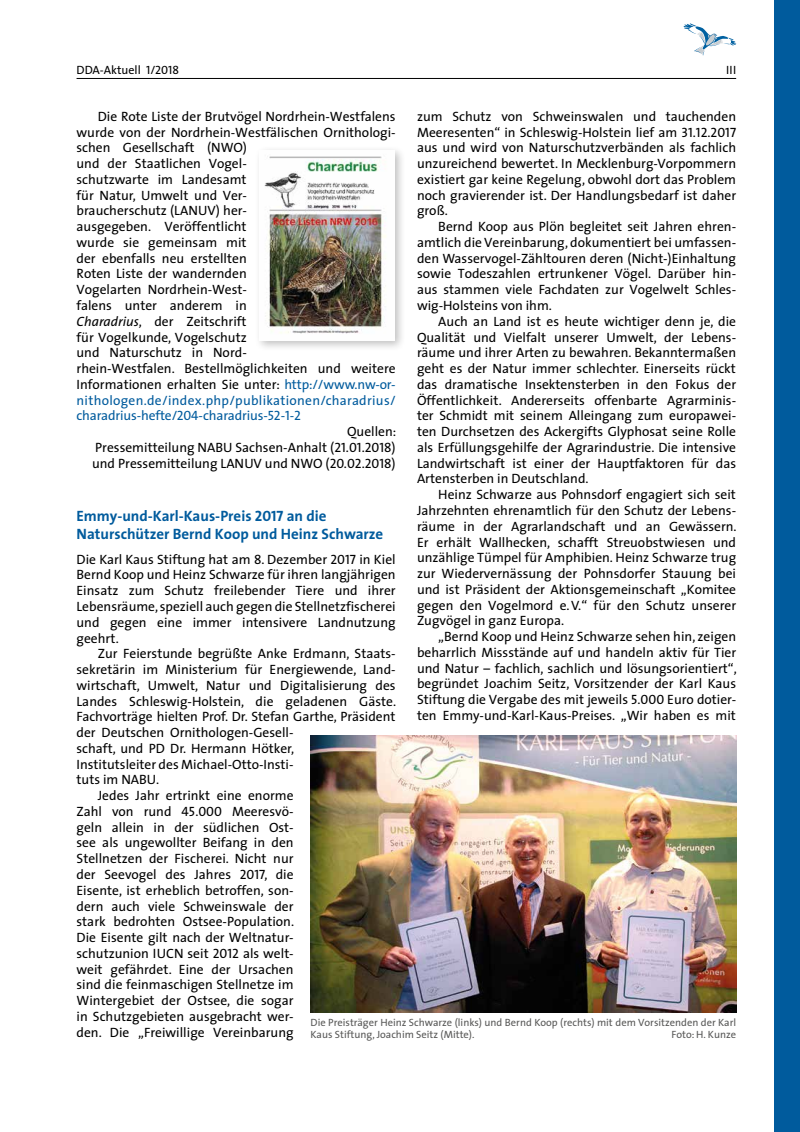
<style>
.page{position:relative;width:800px;height:1132px;background:#fff}
.page>*{position:absolute;margin:0;border:0;box-sizing:border-box;transform-origin:0 0}
.t1{font:700 15px/18px "DDA Sans";color:#005b9d}
.t2{font:500 13.5px/15.8px "DDA Sans";color:#000;text-align:justify}
.t3{font:500 12px "DDA Sans";color:#000}
.t4{font:500 10.5px/12px "DDA Sans";color:#575756}
.s1{font-style:italic}
.s2{color:#005b9d}
</style>
<div class="page">
<hr style="left:76px;top:78px;width:660px;height:1px;background:#000">
<div style="left:774px;top:0;width:25px;height:1131px;background:#005b9d"></div>
<svg style="left:683px;top:23px;width:53px;height:32px"></svg>
<img style="left:310px;top:735px;width:426px;height:276px">
<div style="left:255px;top:145px;width:151px;height:206px;background:#000;opacity:.25"></div>
<img style="left:259px;top:151px;width:135px;height:189px">
<p class="t3" style="left:76px;top:60px;width:104px">DDA-Aktuell 1/2018</p>
<p class="t3" style="left:726px;top:60px;width:11px">III</p>
<p class="t2" style="left:76px;top:108px;width:320px;text-align:left;text-indent:21px">Die Rote Liste der Brutvögel Nordrhein-Westfalens wurde von der Nordrhein-Westfälischen Ornithologi&shy;schen Gesellschaft (NWO)<br>und der Staatlichen Vogel-<br>schutzwarte im Landesamt<br>für Natur, Umwelt und Ver-<br>braucherschutz (LANUV) her-<br>ausgegeben. Veröffentlicht<br>wurde sie gemeinsam mit<br>der ebenfalls neu erstellten<br>Roten Liste der wandernden<br>Vogelarten Nordrhein-West-<br>falens unter anderem in<br><span class="s1">Charadrius</span>, der Zeitschrift<br>für Vogelkunde, Vogelschutz<br>und Naturschutz in Nord-<br>rhein-Westfalen. Bestellmöglichkeiten und weitere Informationen erhalten Sie unter: <span class="s2">http://www.nw-or&shy;nithologen.de/index.php/publikationen/charadrius/ charadrius-hefte/204-charadrius-52-1-2</span></p>
<p class="t2" style="left:92px;top:423px;width:305px;text-indent:255px">Quellen:<br>Pressemitteilung NABU Sachsen-Anhalt (21.01.2018) und Pressemitteilung LANUV und NWO (20.02.2018)</p>
<p class="t1" style="left:76px;top:506px;width:308px">Emmy-und-Karl-Kaus-Preis 2017 an die<br>Naturschützer Bernd Koop und Heinz Schwarze</p>
<p class="t2" style="left:76px;top:550px;width:320px">Die Karl Kaus Stiftung hat am 8. Dezember 2017 in Kiel Bernd Koop und Heinz Schwarze für ihren langjährigen Einsatz zum Schutz freilebender Tiere und ihrer Lebensräume, speziell auch gegen die Stellnetzfischerei und gegen eine immer intensivere Landnutzung geehrt.</p>
<p class="t2" style="left:98px;top:645px;width:298px">Zur Feierstunde begrüßte Anke Erdmann, Staats-</p>
<p class="t2" style="left:76px;top:661px;width:319px">sekretärin im Ministerium für Energiewende, Land-</p>
<p class="t2" style="left:76px;top:676px;width:320px">wirtschaft, Umwelt, Natur und Digitalisierung des</p>
<p class="t2" style="left:76px;top:692px;width:321px">Landes Schleswig-Holstein, die geladenen Gäste.</p>
<p class="t2" style="left:76px;top:708px;width:320px">Fachvorträge hielten Prof. Dr. Stefan Garthe, Präsident</p>
<p class="t2" style="left:76px;top:724px;width:218px">der Deutschen Ornithologen-Gesell-</p>
<p class="t2" style="left:76px;top:739px;width:219px">schaft, und PD Dr. Hermann Hötker,</p>
<p class="t2" style="left:76px;top:755px;width:216px">Institutsleiter des Michael-Otto-Insti--</p>
<p class="t2" style="left:76px;top:771px;width:84px">tuts im NABU.</p>
<p class="t2" style="left:98px;top:787px;width:197px">Jedes Jahr ertrinkt eine enorme</p>
<p class="t2" style="left:76px;top:802px;width:218px">Zahl von rund 45.000 Meeresvö-</p>
<p class="t2" style="left:76px;top:818px;width:218px">geln allein in der südlichen Ost-</p>
<p class="t2" style="left:76px;top:834px;width:218px">see als ungewollter Beifang in den</p>
<p class="t2" style="left:76px;top:850px;width:218px">Stellnetzen der Fischerei. Nicht nur</p>
<p class="t2" style="left:76px;top:865px;width:218px">der Seevogel des Jahres 2017, die</p>
<p class="t2" style="left:76px;top:881px;width:218px">Eisente, ist erheblich betroffen, son-</p>
<p class="t2" style="left:76px;top:897px;width:218px">dern auch viele Schweinswale der</p>
<p class="t2" style="left:76px;top:913px;width:219px">stark bedrohten Ostsee-Population.</p>
<p class="t2" style="left:76px;top:928px;width:218px">Die Eisente gilt nach der Weltnatur-</p>
<p class="t2" style="left:76px;top:944px;width:218px">schutzunion IUCN seit 2012 als welt-</p>
<p class="t2" style="left:76px;top:960px;width:218px">weit gefährdet. Eine der Ursachen</p>
<p class="t2" style="left:76px;top:976px;width:218px">sind die feinmaschigen Stellnetze im</p>
<p class="t2" style="left:76px;top:991px;width:218px">Wintergebiet der Ostsee, die sogar</p>
<p class="t2" style="left:76px;top:1007px;width:218px">in Schutzgebieten ausgebracht wer-</p>
<p class="t2" style="left:76px;top:1023px;width:218px">den. Die „Freiwillige Vereinbarung</p>
<p class="t4" style="left:310px;top:1016px;width:427px">Die Preisträger Heinz Schwarze (links) und Bernd Koop (rechts) mit dem Vorsitzenden der Karl<br>Kaus Stiftung, Joachim Seitz (Mitte).</p>
<p class="t2" style="left:417px;top:108px;width:320px">zum Schutz von Schweinswalen und tauchenden Meeresenten“ in Schleswig-Holstein lief am 31.12.2017 aus und wird von Naturschutzverbänden als fachlich unzureichend bewertet. In Mecklenburg-Vorpommern existiert gar keine Regelung, obwohl dort das Problem noch gravierender ist. Der Handlungsbedarf ist daher groß.</p>
<p class="t2" style="left:417px;top:218px;width:320px;text-align:left;text-indent:21px">Bernd Koop aus Plön begleitet seit Jahren ehren-- amtlich die Vereinbarung, dokumentiert bei umfassen&shy;den Wasservogel-Zähltouren deren (Nicht-)Einhaltung sowie Todeszahlen ertrunkener Vögel. Darüber hin&shy;aus stammen viele Fachdaten zur Vogelwelt Schles&shy;wig-Holsteins von ihm.</p>
<p class="t2" style="left:417px;top:313px;width:320px;text-indent:21px">Auch an Land ist es heute wichtiger denn je, die Qualität und Vielfalt unserer Umwelt, der Lebens&shy;räume und ihrer Arten zu bewahren. Bekanntermaßen geht es der Natur immer schlechter. Einerseits rückt das dramatische Insektensterben in den Fokus der Öffentlichkeit. Andererseits offenbarte Agrarminis&shy;ter Schmidt mit seinem Alleingang zum europawei&shy;ten Durchsetzen des Ackergifts Glyphosat seine Rolle als Erfüllungsgehilfe der Agrarindustrie. Die intensive Landwirtschaft ist einer der Hauptfaktoren für das Artensterben in Deutschland.</p>
<p class="t2" style="left:417px;top:486px;width:321px;text-indent:21px">Heinz Schwarze aus Pohnsdorf engagiert sich seit Jahrzehnten ehrenamtlich für den Schutz der Lebens&shy;räume in der Agrarlandschaft und an Gewässern.<br>Er erhält Wallhecken, schafft Streuobstwiesen und unzählige Tümpel für Amphibien. Heinz Schwarze trug zur Wiedervernässung der Pohnsdorfer Stauung bei und ist Präsident der Aktionsgemeinschaft „Komitee gegen den Vogelmord e.V.“ für den Schutz unserer Zugvögel in ganz Europa.</p>
<p class="t2" style="left:417px;top:628px;width:321px;text-indent:21px">„Bernd Koop und Heinz Schwarze sehen hin, zeigen beharrlich Missstände auf und handeln aktiv für Tier und Natur – fachlich, sachlich und lösungsorientiert“, begründet Joachim Seitz, Vorsitzender der Karl Kaus Stiftung die Vergabe des mit jeweils 5.000 Euro dotier&shy;ten Emmy-und-Karl-Kaus-Preises. „Wir haben es mit</p>
<p class="t4" style="left:671px;top:1028px;width:66px">Foto: H. Kunze</p>
</div>
